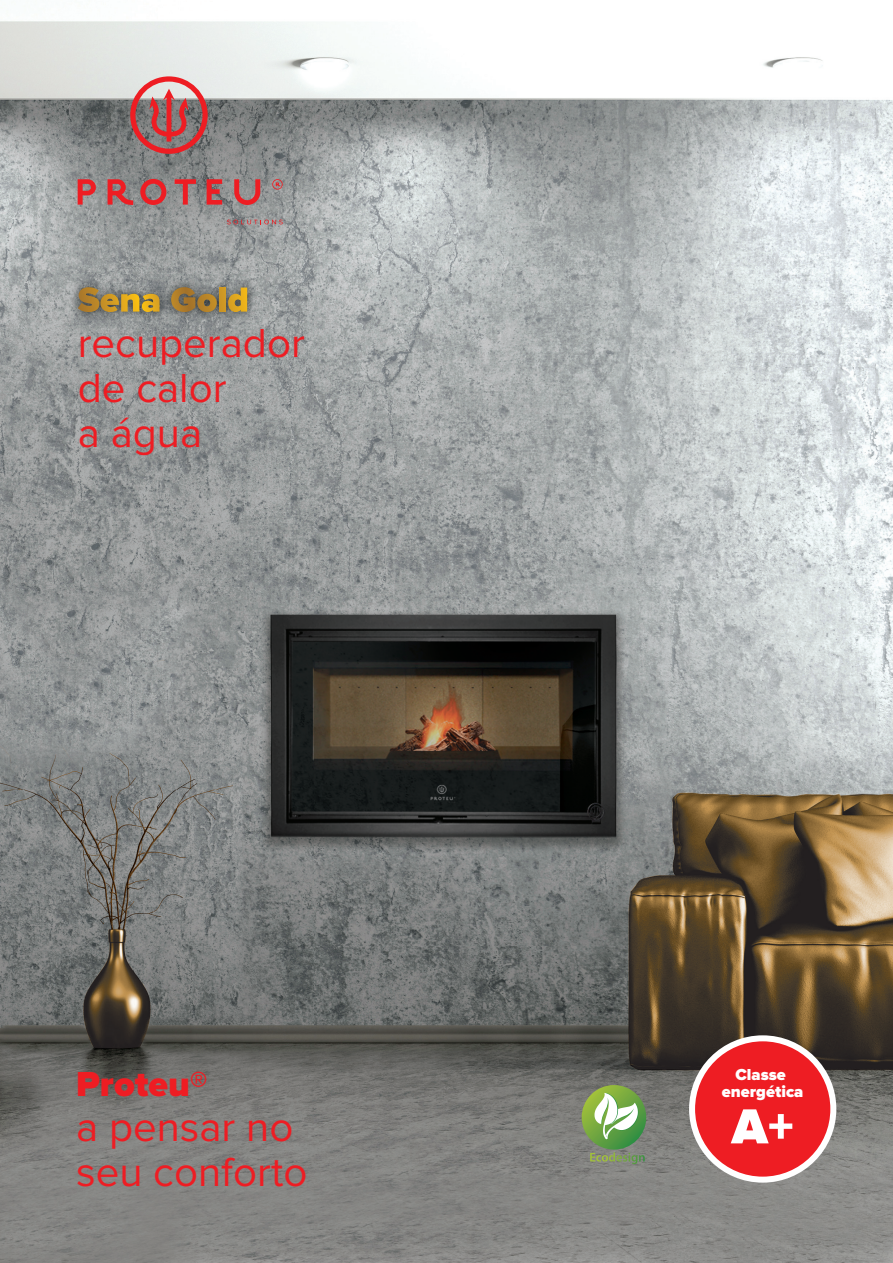
<style>
.page{position:relative;width:893px;height:1263px;background:#fff}
.page>*{position:absolute;margin:0;border:0;box-sizing:border-box;transform-origin:0 0}
.t1{font:900 51px "Proxima Nova";color:#fff}
.t2{font:42px/45px "Proxima Nova";color:#ee1d23}
.t3{font:900 36px "Proxima Nova";color:#ee1d23}
.t4{font:900 16.5px/16.5px "Proxima Nova";color:#fff;text-align:center}
</style>
<div class="page">
<img style="left:0;top:21px;width:893px;height:1242px">
<svg style="left:78px;top:179px;width:18px;height:26px"></svg>
<svg style="left:108px;top:179px;width:25px;height:26px"></svg>
<svg style="left:140px;top:179px;width:26px;height:26px"></svg>
<svg style="left:175px;top:179px;width:21px;height:26px"></svg>
<svg style="left:207px;top:179px;width:15px;height:26px"></svg>
<svg style="left:234px;top:179px;width:26px;height:26px"></svg>
<svg style="left:130px;top:76px;width:78px;height:78px;background:#b37576"></svg>
<svg style="left:272px;top:179px;width:11px;height:11px"></svg>
<svg style="left:227px;top:220px;width:56px;height:4px"></svg>
<img style="left:65px;top:274px;width:195px;height:51px">
<svg style="left:78px;top:287px;width:82px;height:25px;background:#a58a48"></svg>
<svg style="left:171px;top:287px;width:46px;height:25px"></svg>
<div style="left:219px;top:288px;width:7px;height:24px;background:#cd9724"></div>
<svg style="left:228px;top:288px;width:19px;height:24px"></svg>
<svg style="left:689px;top:1035px;width:147px;height:147px;background:#d14649"></svg>
<svg style="left:582px;top:1085px;width:64px;height:64px"></svg>
<svg style="left:594px;top:1093px;width:45px;height:46px"></svg>
<svg style="left:590px;top:1152px;width:55px;height:12px"></svg>
<p class="t2" style="left:78px;top:321px;width:229px">recuperador de calor<br>a água</p>
<p class="t3" style="left:76px;top:1063px;width:133px">Proteu®</p>
<p class="t2" style="left:76px;top:1105px;width:233px">a pensar no seu conforto</p>
<p class="t4" style="left:722px;top:1067px;width:83px">Classe energética</p>
<p class="t1" style="left:732px;top:1097px;width:64px">A+</p>
</div>
